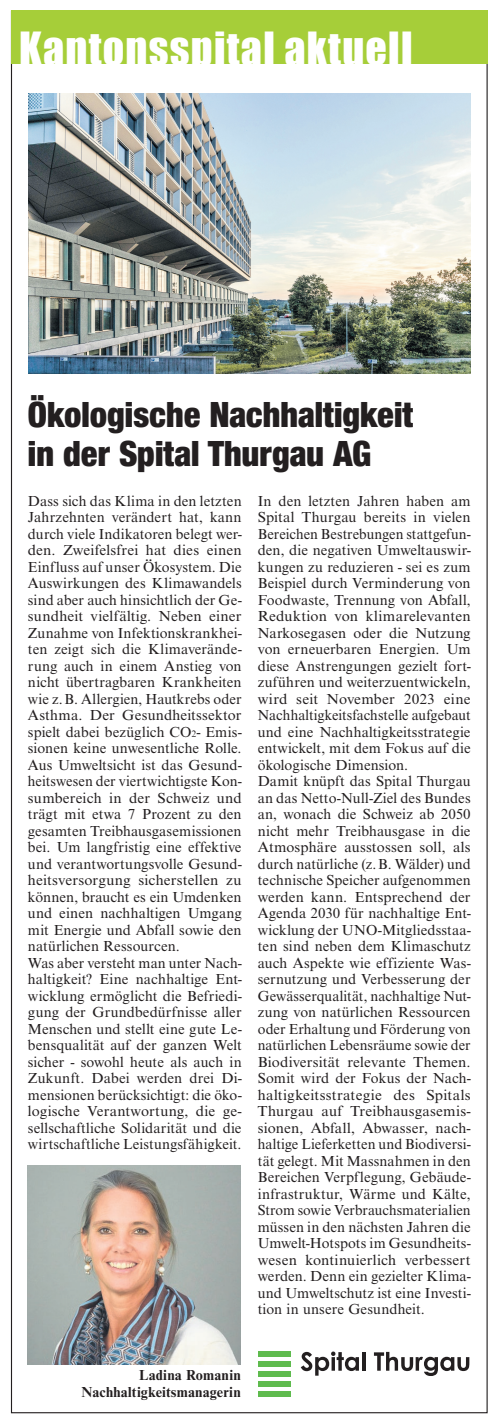
<style>
.page{position:relative;width:498px;height:1422px;background:#fff}
.page>*{position:absolute;margin:0;border:0;box-sizing:border-box;transform-origin:0 0}
.t1{font:42px "Impact";letter-spacing:.03em;color:#fff}
.t2{font:37.5px/39px "Nimbus San Nov D Blac Cond";letter-spacing:.005em;color:#231f20}
.t3{font:15px/16.5px "Nimbus Rom No 9 T";letter-spacing:.005em;color:#231f20}
.t4{font:700 15px/16.5px "Nimbus Rom No 9 T";letter-spacing:.01em;color:#231f20;text-align:right}
.s1{font-size:9.75px}
</style>
<div class="page">
<div style="left:11px;top:10px;width:476px;height:54px;background:#a6ce39"></div>
<img style="left:29px;top:93px;width:441px;height:280px">
<img style="left:28px;top:1165px;width:213px;height:200px">
<div style="left:258px;top:1351px;width:32px;height:6px;background:#5fbb4e"></div>
<div style="left:258px;top:1391px;width:32px;height:6px;background:#5fbb4e"></div>
<div style="left:258px;top:1361px;width:32px;height:6px;background:#5fbb4e"></div>
<div style="left:258px;top:1371px;width:32px;height:6px;background:#5fbb4e"></div>
<div style="left:258px;top:1381px;width:32px;height:6px;background:#5fbb4e"></div>
<svg style="left:300px;top:1351px;width:59px;height:24px"></svg>
<hr style="left:362px;top:1352px;width:3px;height:18px;background:#231f20">
<svg style="left:374px;top:1352px;width:95px;height:24px"></svg>
<h1 class="t1" style="left:19px;top:22px;width:394px">Kantonsspital aktuell</h1>
<h2 class="t2" style="left:28px;top:394px;width:386px">Ökologische Nachhaltigkeit in der Spital Thurgau AG</h2>
<p class="t3" style="left:28px;top:492px;width:215px">Dass sich das Klima in den letzten Jahrzehnten verändert hat, kann durch viele Indikatoren belegt wer&shy;den. Zweifelsfrei hat dies einen Einfluss auf unser Ökosystem. Die Auswirkungen des Klimawandels sind aber auch hinsichtlich der Ge&shy;sundheit vielfältig. Neben einer Zunahme von Infektionskrankhei&shy;ten zeigt sich die Klimaverände&shy;rung auch in einem Anstieg von nicht übertragbaren Krankheiten wie z.B. Allergien, Hautkrebs oder Asthma. Der Gesundheitssektor spielt dabei bezüglich CO<span class="s1">2</span>- Emis&shy;sionen keine unwesentliche Rolle.<br>Aus Umweltsicht ist das Gesund&shy;heitswesen der viertwichtigste Kon&shy;sumbereich in der Schweiz und trägt mit etwa 7 Prozent zu den gesamten Treibhausgasemissionen bei. Um langfristig eine effektive und verantwortungsvolle Gesund&shy;heitsversorgung sicherstellen zu können, braucht es ein Umdenken und einen nachhaltigen Umgang mit Energie und Abfall sowie den natürlichen Ressourcen.<br>Was aber versteht man unter Nach&shy;haltigkeit? Eine nachhaltige Ent&shy;wicklung ermöglicht die Befriedi&shy;gung der Grundbedürfnisse aller Menschen und stellt eine gute Le&shy;bensqualität auf der ganzen Welt sicher - sowohl heute als auch in Zukunft. Dabei werden drei Di&shy;mensionen berücksichtigt: die öko&shy;logische Verantwortung, die ge&shy;sellschaftliche Solidarität und die wirtschaftliche Leistungsfähigkeit.</p>
<p class="t3" style="left:258px;top:492px;width:214px">In den letzten Jahren haben am Spital Thurgau bereits in vielen Bereichen Bestrebungen stattgefun&shy;den, die negativen Umweltauswir&shy;kungen zu reduzieren - sei es zum Beispiel durch Verminderung von Foodwaste, Trennung von Abfall, Reduktion von klimarelevanten Narkosegasen oder die Nutzung von erneuerbaren Energien. Um diese Anstrengungen gezielt fort&shy;zuführen und weiterzuentwickeln, wird seit November 2023 eine Nachhaltigkeitsfachstelle aufgebaut und eine Nachhaltigkeitsstrategie entwickelt, mit dem Fokus auf die ökologische Dimension.<br>Damit knüpft das Spital Thurgau an das Netto-Null-Ziel des Bundes an, wonach die Schweiz ab 2050 nicht mehr Treibhausgase in die Atmosphäre ausstossen soll, als durch natürliche (z.B. Wälder) und technische Speicher aufgenommen werden kann. Entsprechend der Agenda 2030 für nachhaltige Ent&shy;wicklung der UNO-Mitgliedsstaa&shy;ten sind neben dem Klimaschutz auch Aspekte wie effiziente Was&shy;sernutzung und Verbesserung der Gewässerqualität, nachhaltige Nut&shy;zung von natürlichen Ressourcen oder Erhaltung und Förderung von natürlichen Lebensräume sowie der Biodiversität relevante Themen.<br>Somit wird der Fokus der Nach&shy;haltigkeitsstrategie des Spitals Thurgau auf Treibhausgasemis&shy;sionen, Abfall, Abwasser, nach&shy;haltige Lieferketten und Biodiversi&shy;tät gelegt. Mit Massnahmen in den Bereichen Verpflegung, Gebäude&shy;infrastruktur, Wärme und Kälte, Strom sowie Verbrauchsmaterialien müssen in den nächsten Jahren die Umwelt-Hotspots im Gesundheits&shy;wesen kontinuierlich verbessert werden. Denn ein gezielter Klima&shy;und Umweltschutz ist eine Investi&shy;tion in unsere Gesundheit.</p>
<p class="t4" style="left:81px;top:1366px;width:161px">Ladina Romanin<br>Nachhaltigkeitsmanagerin</p>
</div>
